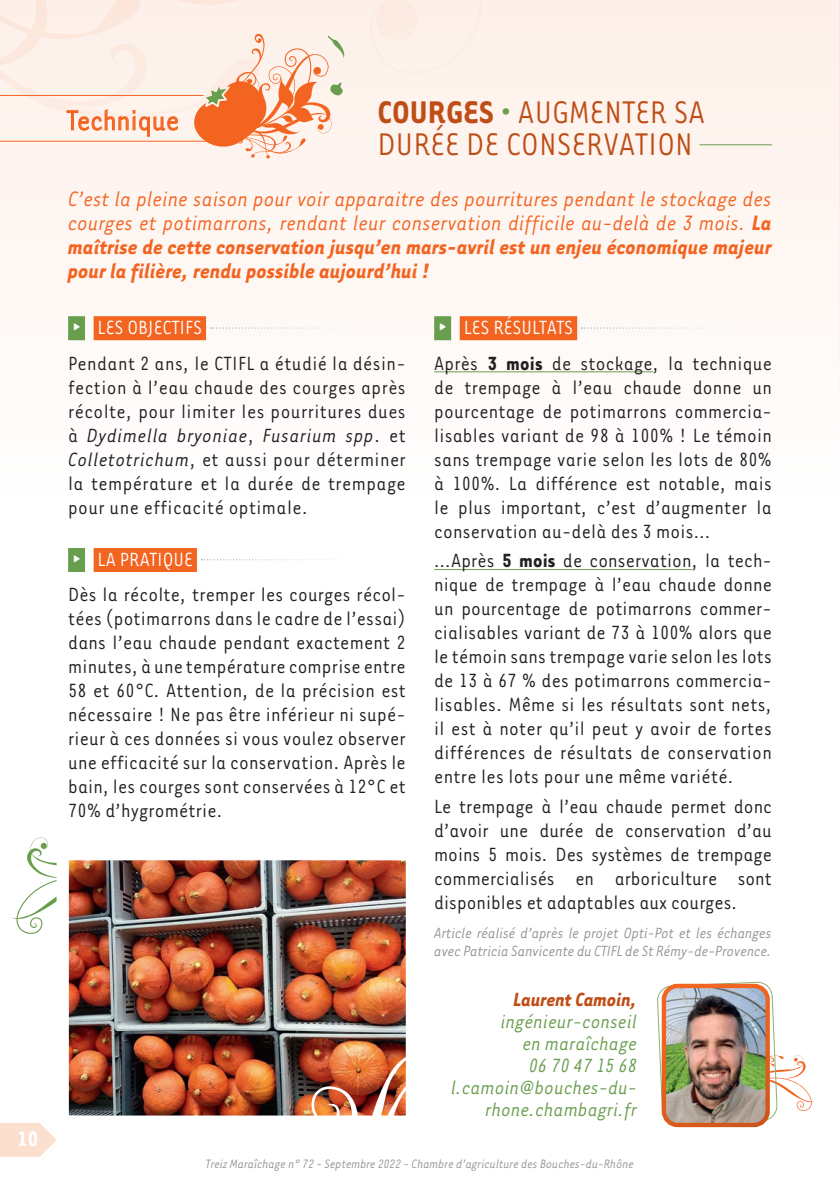
<style>
.page{position:relative;width:840px;height:1191px;background:#fff}
.page>*{position:absolute;margin:0;border:0;box-sizing:border-box;transform-origin:0 0}
.t1{font:36px/32px "Tarzana Narrow";letter-spacing:.005em;color:#be4e16}
.t2{font:31.8px "Tarzana Narrow";color:#f36421}
.t3{font:italic 24px/24px "Tarzana Narrow";color:#f36421;text-align:justify}
.t4{font:700 24px "Tarzana Narrow";color:#fff}
.t5{font:22px/24px "Tarzana Narrow";letter-spacing:.01em;color:#231f20;text-align:justify}
.t6{font:italic 22px/22px "Tarzana Narrow";color:#6a9e4f;text-align:right}
.t7{font:italic 700 22px "Tarzana Narrow";letter-spacing:-.01em;color:#be4e16}
.t8{font:italic 17px/18px "Tarzana Narrow";letter-spacing:-.015em;color:#939598}
.t9{font:italic 14px "Tarzana Narrow";letter-spacing:-.01em;color:#939598}
.s1{font-weight:700}
.s2{font-weight:700;font-size:32px;color:#6a9e4f}
.s3{font-family:"Geogrotesque";font-weight:700;color:#fff}
.s4{color:#fff}
.s5{font-style:italic}
</style>
<div class="page">
<div style="left:0;top:0;width:839px;height:493px;background:#fef8f5"></div>
<svg style="left:839px;top:0;width:1px;height:340px"></svg>
<svg style="left:0;top:1123px;width:57px;height:34px"></svg>
<svg style="left:657px;top:982px;width:157px;height:142px"></svg>
<img style="left:663px;top:986px;width:104px;height:137px">
<div style="left:661px;top:983px;width:108px;height:144px;border:4px solid #fff;border-radius:14px"></div>
<svg style="left:0;top:0;width:598px;height:159px"></svg>
<div style="left:68px;top:316px;width:17px;height:24px;background:#6a9e4f"></div>
<div style="left:94px;top:316px;width:112px;height:24px;background:#f36421"></div>
<div style="left:68px;top:548px;width:17px;height:24px;background:#6a9e4f"></div>
<div style="left:94px;top:548px;width:103px;height:24px;background:#f36421"></div>
<svg style="left:210px;top:327px;width:113px;height:1px"></svg>
<svg style="left:201px;top:559px;width:145px;height:1px"></svg>
<div style="left:434px;top:316px;width:17px;height:24px;background:#6a9e4f"></div>
<div style="left:459px;top:316px;width:118px;height:24px;background:#f36421"></div>
<hr style="left:434px;top:371px;width:218px;height:1px;background:#6a9e4f">
<hr style="left:434px;top:569px;width:257px;height:1px;background:#6a9e4f">
<svg style="left:581px;top:327px;width:126px;height:1px"></svg>
<hr style="left:699px;top:144px;width:72px;height:1px;background:#6a9e4f">
<img style="left:69px;top:860px;width:336px;height:255px">
<svg style="left:12px;top:837px;width:45px;height:97px"></svg>
<p class="t4" style="left:17px;top:1123px;width:23px">10</p>
<h1 class="t1" style="left:377px;top:94px;width:329px"><span class="s1">COURGES</span> <span class="s2">•</span> AUGMENTER SA<br>DURÉE DE CONSERVATION</h1>
<p class="t3" style="left:68px;top:186px;width:704px">C’est la pleine saison pour voir apparaitre des pourritures pendant le stockage des courges et potimarrons, rendant leur conservation difficile au-delà de 3 mois. <span class="s1">La maîtrise de cette conservation jusqu’en mars-avril est un enjeu économique majeur pour la filière, rendu possible aujourd’hui !</span></p>
<h2 class="t2" style="left:67px;top:101px;width:114px">Technique</h2>
<p class="t5" style="left:68px;top:309px;width:339px;line-height:35.4px"><span class="s3">∂</span> <span class="s4">LES OBJECTIFS<br></span>Pendant 2 ans, le CTIFL a étudié la désin-</p>
<p class="t5" style="left:68px;top:374px;width:339px">fection à l’eau chaude des courges après récolte, pour limiter les pourritures dues à <span class="s5">Dydimella bryoniae</span>, <span class="s5">Fusarium spp</span>. et <span class="s5">Colletotrichum</span>, et aussi pour déterminer la température et la durée de trempage pour une efficacité optimale.</p>
<p class="t5" style="left:68px;top:541px;width:339px;line-height:35.4px"><span class="s3">∂</span> <span class="s4">LA PRATIQUE<br></span>Dès la récolte, tremper les courges récol-</p>
<p class="t5" style="left:68px;top:606px;width:339px">tées (potimarrons dans le cadre de l’essai) dans l’eau chaude pendant exactement 2 minutes, à une température comprise entre 58 et 60°C. Attention, de la précision est nécessaire ! Ne pas être inférieur ni supé&shy;rieur à ces données si vous voulez observer une efficacité sur la conservation. Après le bain, les courges sont conservées à 12°C et 70% d’hygrométrie.</p>
<p class="t5" style="left:434px;top:309px;width:339px;line-height:35.4px"><span class="s3">∂</span> <span class="s4">LES RÉSULTATS<br></span>Après <span class="s1">3 mois</span> de stockage, la technique</p>
<p class="t5" style="left:434px;top:374px;width:339px">de trempage à l’eau chaude donne un pourcentage de potimarrons commercia&shy;lisables variant de 98 à 100% ! Le témoin sans trempage varie selon les lots de 80% à 100%. La différence est notable, mais le plus important, c’est d’augmenter la conservation au-delà des 3 mois…</p>
<p class="t5" style="left:434px;top:548px;width:339px">…Après <span class="s1">5 mois</span> de conservation, la tech&shy;nique de trempage à l’eau chaude donne un pourcentage de potimarrons commer&shy;cialisables variant de 73 à 100% alors que le témoin sans trempage varie selon les lots de 13 à 67 % des potimarrons commercia&shy;lisables. Même si les résultats sont nets, il est à noter qu’il peut y avoir de fortes différences de résultats de conservation entre les lots pour une même variété.</p>
<p class="t5" style="left:434px;top:793px;width:339px">Le trempage à l’eau chaude permet donc d’avoir une durée de conservation d’au moins 5 mois. Des systèmes de trempage commercialisés en arboriculture sont disponibles et adaptables aux courges.</p>
<p class="t8" style="left:434px;top:923px;width:339px">Article réalisé d’après le projet Opti-Pot et les échanges avec Patricia Sanvicente du CTIFL de St Rémy-de-Provence.</p>
<p class="t7" style="left:513px;top:985px;width:125px">Laurent Camoin,</p>
<p class="t6" style="left:451px;top:1009px;width:188px">ingénieur-conseil<br>en maraîchage<br>06 70 47 15 68 l.camoin@bouches-du&shy;rhone.chambagri.fr</p>
<p class="t9" style="left:206px;top:1155px;width:429px">Treiz Maraîchage n° 72 - Septembre 2022 - Chambre d’agriculture des Bouches-du-Rhône</p>
</div>
